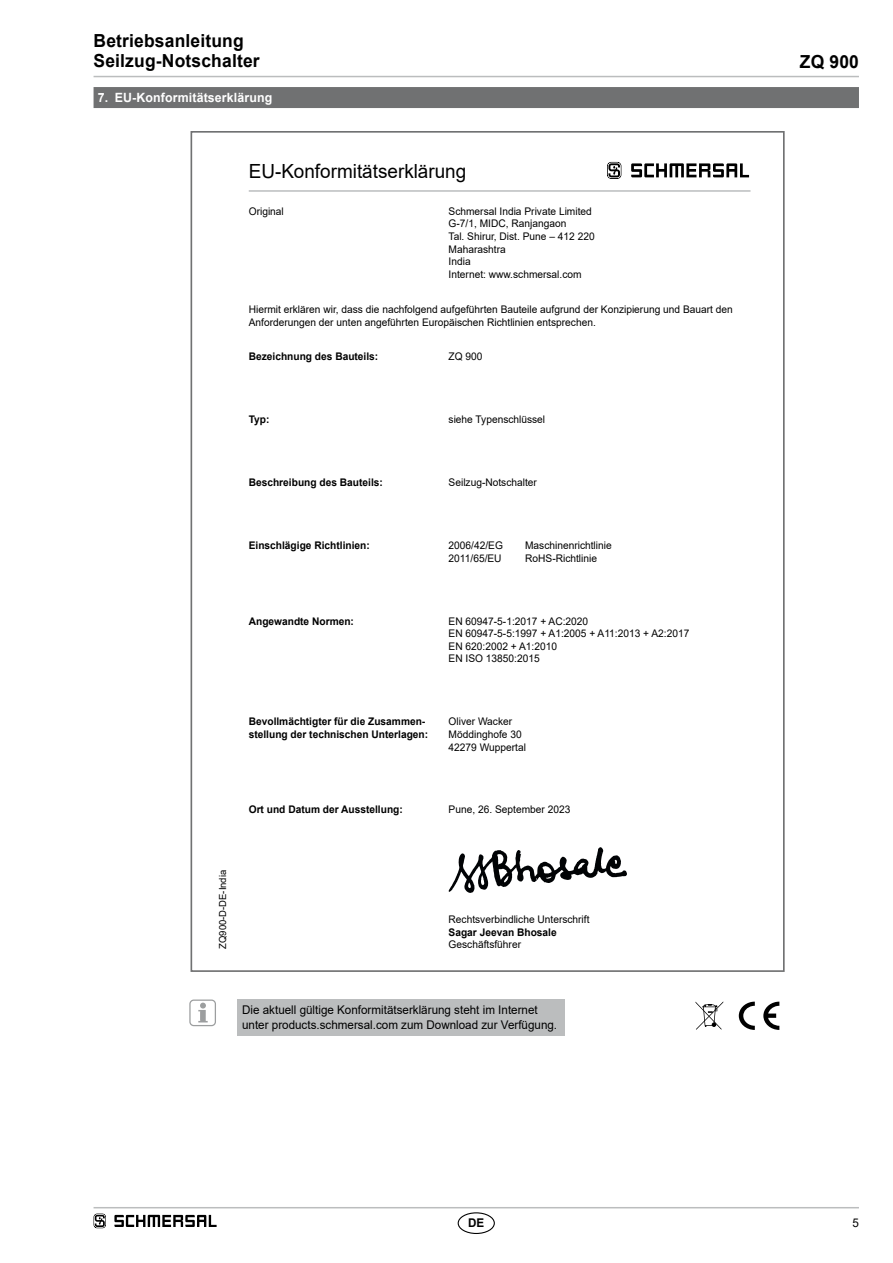
<style>
.page{position:relative;width:893px;height:1263px;background:#fff}
.page>*{position:absolute;margin:0;border:0;box-sizing:border-box;transform-origin:0 0}
.t1{font:19.5px "Arial";color:#000}
.t2{font:700 18px/20.2px "Arial";letter-spacing:.01em;color:#000}
.t3{font:700 12.75px "Arial";letter-spacing:.01em;color:#fff}
.t4{font:12px/15.1px "Arial";color:#000}
.t5{font:700 12px "Arial";color:#000}
.t6{font:10.5px/12.6px "Arial";color:#000}
.t7{font:700 10.5px/12.6px "Arial";color:#000}
.t8{font:9.75px "Arial";color:#000}
</style>
<div class="page">
<hr style="left:94px;top:1207px;width:765px;height:1px;background:#bbbdbe">
<hr style="left:94px;top:76px;width:765px;height:1px;background:#bbbdbe">
<div style="left:458px;top:1212px;width:37px;height:22px;border:1px solid #000;border-radius:50%"></div>
<div style="left:94px;top:87px;width:765px;height:21px;background:#707172"></div>
<div style="left:237px;top:999px;width:327px;height:37px;background:#bbbdbe"></div>
<svg style="left:198px;top:1003px;width:10px;height:19px"></svg>
<div style="left:189px;top:999px;width:27px;height:27px;border:1px solid #9c9e9f;border-radius:4px"></div>
<svg style="left:739px;top:1002px;width:16px;height:28px"></svg>
<svg style="left:763px;top:1002px;width:16px;height:28px"></svg>
<svg style="left:695px;top:1001px;width:28px;height:29px"></svg>
<svg style="left:94px;top:1213px;width:12px;height:15px"></svg>
<svg style="left:114px;top:1215px;width:103px;height:12px"></svg>
<svg style="left:449px;top:847px;width:178px;height:46px"></svg>
<hr style="left:249px;top:190px;width:501px;height:2px;background:#bbbdbe">
<svg style="left:607px;top:162px;width:14px;height:17px"></svg>
<svg style="left:631px;top:163px;width:118px;height:14px"></svg>
<h2 class="t2" style="left:94px;top:31px;width:168px">Betriebsanleitung<br>Seilzug-Notschalter</h2>
<p class="t3" style="left:98px;top:89px;width:176px">7. EU-Konformitätserklärung</p>
<h1 class="t1" style="left:249px;top:157px;width:219px">EU-Konformitätserklärung</h1>
<p class="t6" style="left:249px;top:205px;width:37px">Original</p>
<p class="t6" style="left:449px;top:205px;width:148px">Schmersal India Private Limited<br>G-7/1, MIDC, Ranjangaon<br>Tal. Shirur, Dist. Pune – 412 220<br>Maharashtra<br>India<br>Internet: www.schmersal.com</p>
<p class="t6" style="left:249px;top:303px;width:486px">Hiermit erklären wir, dass die nachfolgend aufgeführten Bauteile aufgrund der Konzipierung und Bauart den<br>Anforderungen der unten angeführten Europäischen Richtlinien entsprechen.</p>
<p class="t7" style="left:249px;top:350px;width:131px">Bezeichnung des Bauteils:</p>
<p class="t6" style="left:449px;top:350px;width:35px">ZQ 900</p>
<p class="t7" style="left:249px;top:413px;width:22px">Typ:</p>
<p class="t6" style="left:449px;top:413px;width:98px">siehe Typenschlüssel</p>
<p class="t7" style="left:249px;top:476px;width:136px">Beschreibung des Bauteils:</p>
<p class="t6" style="left:449px;top:476px;width:90px">Seilzug-Notschalter</p>
<p class="t7" style="left:249px;top:539px;width:123px">Einschlägige Richtlinien:</p>
<p class="t6" style="left:449px;top:539px;width:56px">2006/42/EG<br>2011/65/EU</p>
<p class="t6" style="left:525px;top:539px;width:88px">Maschinenrichtlinie<br>RoHS-Richtlinie</p>
<p class="t7" style="left:249px;top:615px;width:107px">Angewandte Normen:</p>
<p class="t6" style="left:449px;top:614px;width:242px">EN 60947-5-1:2017 + AC:2020<br>EN 60947-5-5:1997 + A1:2005 + A11:2013 + A2:2017<br>EN 620:2002 + A1:2010<br>EN ISO 13850:2015</p>
<p class="t7" style="left:249px;top:715px;width:181px">Bevollmächtigter für die Zusammen&shy;stellung der technischen Unterlagen:</p>
<p class="t6" style="left:449px;top:715px;width:79px">Oliver Wacker<br>Möddinghofe 30<br>42279 Wuppertal</p>
<p class="t8" style="left:216px;top:949px;width:80px;rotate:-90deg">ZQ900-D-DE-India</p>
<p class="t7" style="left:249px;top:803px;width:156px">Ort und Datum der Ausstellung:</p>
<p class="t6" style="left:449px;top:803px;width:123px">Pune, 26. September 2023</p>
<p class="t6" style="left:449px;top:913px;width:142px">Rechtsverbindliche Unterschrift</p>
<p class="t7" style="left:449px;top:926px;width:110px">Sagar Jeevan Bhosale</p>
<p class="t6" style="left:449px;top:938px;width:74px">Geschäftsführer</p>
<p class="t4" style="left:242px;top:1002px;width:317px">Die aktuell gültige Konformitätserklärung steht im Internet unter products.schmersal.com zum Download zur Verfügung.</p>
<h2 class="t2" style="left:800px;top:52px;width:61px">ZQ 900</h2>
<p class="t5" style="left:468px;top:1214px;width:18px">DE</p>
<p class="t4" style="left:852px;top:1215px;width:8px">5</p>
</div>
